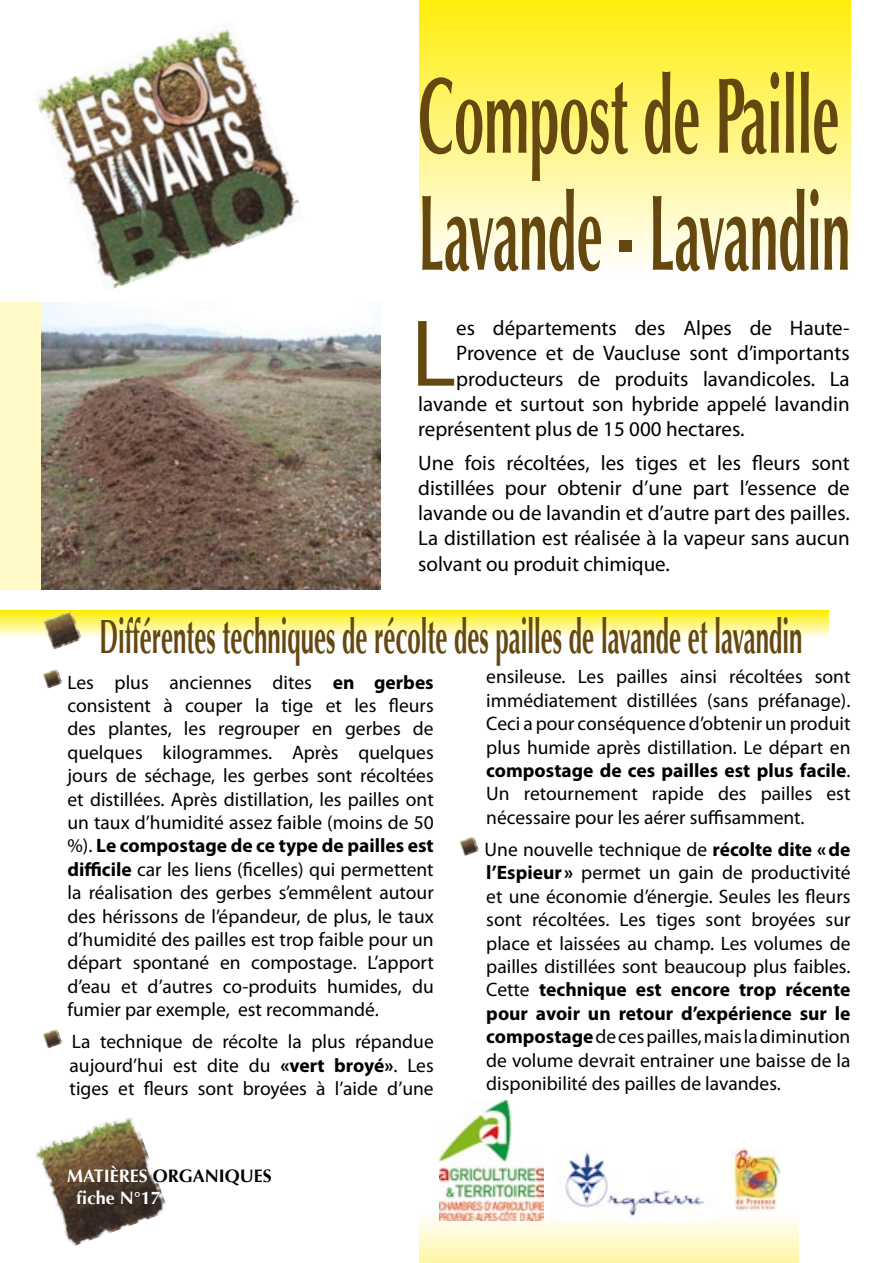
<style>
.page{position:relative;width:893px;height:1263px;background:#fff}
.page>*{position:absolute;margin:0;border:0;box-sizing:border-box;transform-origin:0 0}
.t1{font:700 108px/117px "Optima";color:#65480f;scale:.5 1}
.t2{font:95.85px "Myriad Pro";color:#65480f}
.t3{font:700 48px "Optima";color:#65480f;scale:.5 1}
.t4{font:21px/25.2px "Myriad Pro";color:#000;text-align:justify}
.t5{font:19.5px/23.4px "Myriad Pro";color:#000;text-align:justify}
.t6{font:700 18px/21.6px "Optima";color:#fff}
.s1{font-weight:700}
.s2{color:#000}
</style>
<div class="page">
<div style="left:0;top:302px;width:117px;height:287px;background:#fff9c7"></div>
<div style="left:419px;top:1213px;width:380px;height:50px;background:linear-gradient(to bottom,#fffefd,#fff6a7)"></div>
<div style="left:419px;top:0;width:431px;height:272px;background:linear-gradient(to bottom,#ffed0b,#fffefb)"></div>
<img style="left:36px;top:29px;width:265px;height:260px">
<img style="left:35px;top:1117px;width:131px;height:129px">
<img style="left:42px;top:302px;width:338px;height:287px">
<svg style="left:0;top:610px;width:829px;height:27px;background:#fff476"></svg>
<img style="left:43px;top:610px;width:39px;height:40px">
<img style="left:43px;top:669px;width:19px;height:19px">
<img style="left:43px;top:1029px;width:19px;height:19px">
<img style="left:459px;top:836px;width:20px;height:20px">
<img style="left:558px;top:1152px;width:156px;height:68px">
<img style="left:439px;top:1101px;width:105px;height:119px">
<img style="left:730px;top:1148px;width:51px;height:64px">
<h1 class="t1" style="left:418px;top:59px;width:866px">Compost de Paille<br>Lavande - Lavandin</h1>
<h2 class="t2" style="left:411px;top:294px;width:47px">L</h2>
<p class="t4" style="left:456px;top:315px;width:395px">es départements des Alpes de Haute-</p>
<p class="t4" style="left:456px;top:340px;width:395px">Provence et de Vaucluse sont d’importants</p>
<p class="t4" style="left:456px;top:366px;width:395px">producteurs de produits lavandicoles. La</p>
<p class="t4" style="left:418px;top:391px;width:433px">lavande et surtout son hybride appelé lavandin</p>
<p class="t4" style="left:418px;top:416px;width:328px">représentent plus de 15 000 hectares.</p>
<p class="t4" style="left:418px;top:450px;width:433px">Une fois récoltées, les tiges et les fleurs sont distillées pour obtenir d’une part l’essence de lavande ou de lavandin et d’autre part des pailles.<br>La distillation est réalisée à la vapeur sans aucun solvant ou produit chimique.</p>
<h3 class="t3" style="left:99px;top:609px;width:1408px">Différentes techniques de récolte des pailles de lavande et lavandin</h3>
<p class="t5" style="left:67px;top:670px;width:368px">Les plus anciennes dites <span class="s1">en gerbes </span>consistent à couper la tige et les fleurs des plantes, les regrouper en gerbes de quelques kilogrammes. Après quelques jours de séchage, les gerbes sont récoltées et distillées. Après distillation, les pailles ont un taux d’humidité assez faible (moins de 50 %). <span class="s1">Le compostage de ce type de pailles est difficile</span> car les liens (ficelles) qui permettent la réalisation des gerbes s’emmêlent autour des hérissons de l’épandeur, de plus, le taux d’humidité des pailles est trop faible pour un départ spontané en compostage. L’apport d’eau et d’autres co-produits humides, du fumier par exemple, est recommandé.</p>
<p class="t5" style="left:70px;top:1030px;width:366px">La technique de récolte la plus répandue aujourd’hui est dite du <span class="s1">«vert broyé»</span>. Les tiges et fleurs sont broyées à l’aide d’une</p>
<p class="t5" style="left:486px;top:665px;width:366px">ensileuse. Les pailles ainsi récoltées sont immédiatement distillées (sans préfanage).<br>Ceci a pour conséquence d’obtenir un produit plus humide après distillation. Le départ en <span class="s1">compostage de ces pailles est plus facile</span>.<br>Un retournement rapide des pailles est nécessaire pour les aérer suffisamment.</p>
<p class="t5" style="left:485px;top:837px;width:367px">Une nouvelle technique de <span class="s1">récolte dite «de l’Espieur »</span> permet un gain de productivité et une économie d’énergie. Seules les fleurs sont récoltées. Les tiges sont broyées sur place et laissées au champ. Les volumes de pailles distillées sont beaucoup plus faibles.<br>Cette <span class="s1">technique est encore trop récente pour avoir un retour d’expérience sur le compostage</span> de ces pailles, mais la diminution de volume devrait entrainer une baisse de la disponibilité des pailles de lavandes.</p>
<p class="t6" style="left:76px;top:1165px;width:197px;text-indent:-9px">MATIÈRES <span class="s2">ORGANIQUES </span>fiche N°17</p>
</div>
